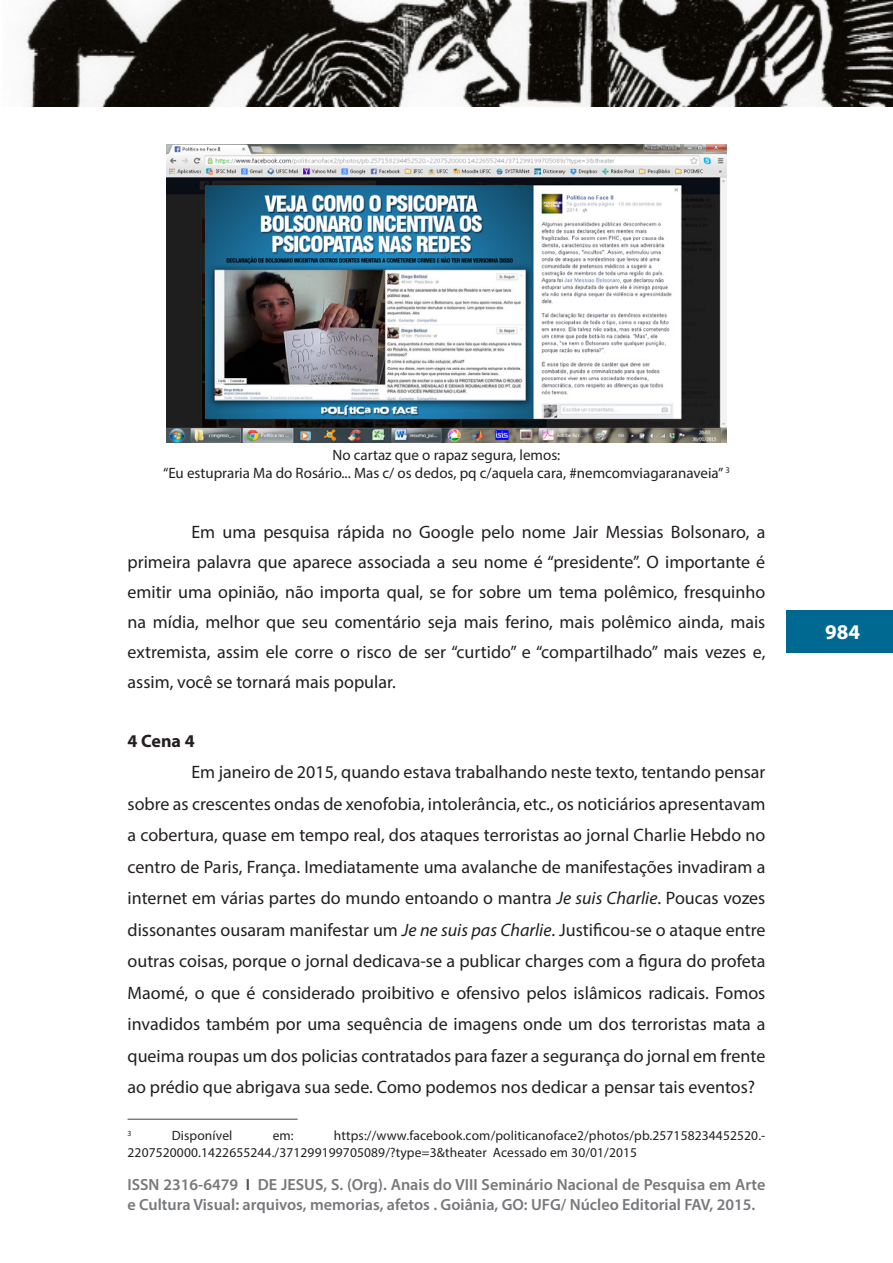
<style>
.page{position:relative;width:893px;height:1263px;background:#fff}
.page>*{position:absolute;margin:0;border:0;box-sizing:border-box;transform-origin:0 0}
.t1{font:700 21px "Myriad Pro";color:#fff}
.Texto_básico{font:18px/31.5px "Myriad Pro";color:#231f20;text-align:justify}
.subtitulos{font:700 18px "Myriad Pro";color:#231f20}
.t2{font:600 16.2px/19.5px "Myriad Pro";color:#76787b}
.resumos{font:15px "Myriad Pro";color:#231f20}
.notas_de_rodapé{font:13.5px/16.2px "Myriad Pro";letter-spacing:.01em;color:#231f20}
.notas_de_rodapé-2{font:7.8px "Myriad Pro";color:#231f20}
.s1{font-style:italic}
.s2{color:#4b4c4d}
</style>
<div class="page">
<div style="left:787px;top:610px;width:106px;height:43px;background:#006991"></div>
<img style="left:25px;top:0;width:868px;height:106px">
<img style="left:166px;top:144px;width:560px;height:298px">
<hr style="left:128px;top:1119px;width:170px;height:1px;background:#57585a">
<p class="resumos" style="left:333px;top:446px;width:229px">No cartaz que o rapaz segura, lemos:</p>
<p class="resumos" style="left:163px;top:464px;width:568px">“Eu estupraria Ma do Rosário... Mas c/ os dedos, pq c/aquela cara, #nemcomviagaranaveia” <sup>3</sup></p>
<p class="Texto_básico" style="left:128px;top:517px;width:639px;line-height:30px;text-indent:64px">Em uma pesquisa rápida no Google pelo nome Jair Messias Bolsonaro, a primeira palavra que aparece associada a seu nome é “presidente”. O importante é emitir uma opinião, não importa qual, se for sobre um tema polêmico, fresquinho na mídia, melhor que seu comentário seja mais ferino, mais polêmico ainda, mais extremista, assim ele corre o risco de ser “curtido” e “compartilhado” mais vezes e, assim, você se tornará mais popular.</p>
<p class="subtitulos" style="left:128px;top:729px;width:69px">4 Cena 4</p>
<p class="Texto_básico" style="left:128px;top:756px;width:639px;text-indent:64px">Em janeiro de 2015, quando estava trabalhando neste texto, tentando pensar sobre as crescentes ondas de xenofobia, intolerância, etc., os noticiários apresentavam a cobertura, quase em tempo real, dos ataques terroristas ao jornal Charlie Hebdo no centro de Paris, França. Imediatamente uma avalanche de manifestações invadiram a internet em várias partes do mundo entoando o mantra <span class="s1">Je suis Charlie</span>. Poucas vozes dissonantes ousaram manifestar um <span class="s1">Je ne suis pas Charlie</span>. Justificou-se o ataque entre outras coisas, porque o jornal dedicava-se a publicar charges com a figura do profeta Maomé, o que é considerado proibitivo e ofensivo pelos islâmicos radicais. Fomos invadidos também por uma sequência de imagens onde um dos terroristas mata a queima roupas um dos policias contratados para fazer a segurança do jornal em frente ao prédio que abrigava sua sede. Como podemos nos dedicar a pensar tais eventos?</p>
<p class="notas_de_rodapé-2" style="left:128px;top:1128px;width:6px">3</p>
<p class="notas_de_rodapé" style="left:172px;top:1127px;width:62px">Disponível</p>
<p class="notas_de_rodapé" style="left:273px;top:1127px;width:23px">em:</p>
<p class="notas_de_rodapé" style="left:128px;top:1127px;width:639px;text-indent:206px">https://www.facebook.com/politicanoface2/photos/pb.257158234452520.-<br>2207520000.1422655244./371299199705089/?type=3&amp;theater Acessado em 30/01/2015</p>
<p class="t2" style="left:128px;top:1174px;width:639px">ISSN 2316-6479 <span class="s2">I</span> DE JESUS, S. (Org). Anais do VIII Seminário Nacional de Pesquisa em Arte e Cultura Visual: arquivos, memorias, afetos . Goiânia, GO: UFG/ Núcleo Editorial FAV, 2015.</p>
<p class="t1" style="left:825px;top:619px;width:36px">984</p>
</div>
